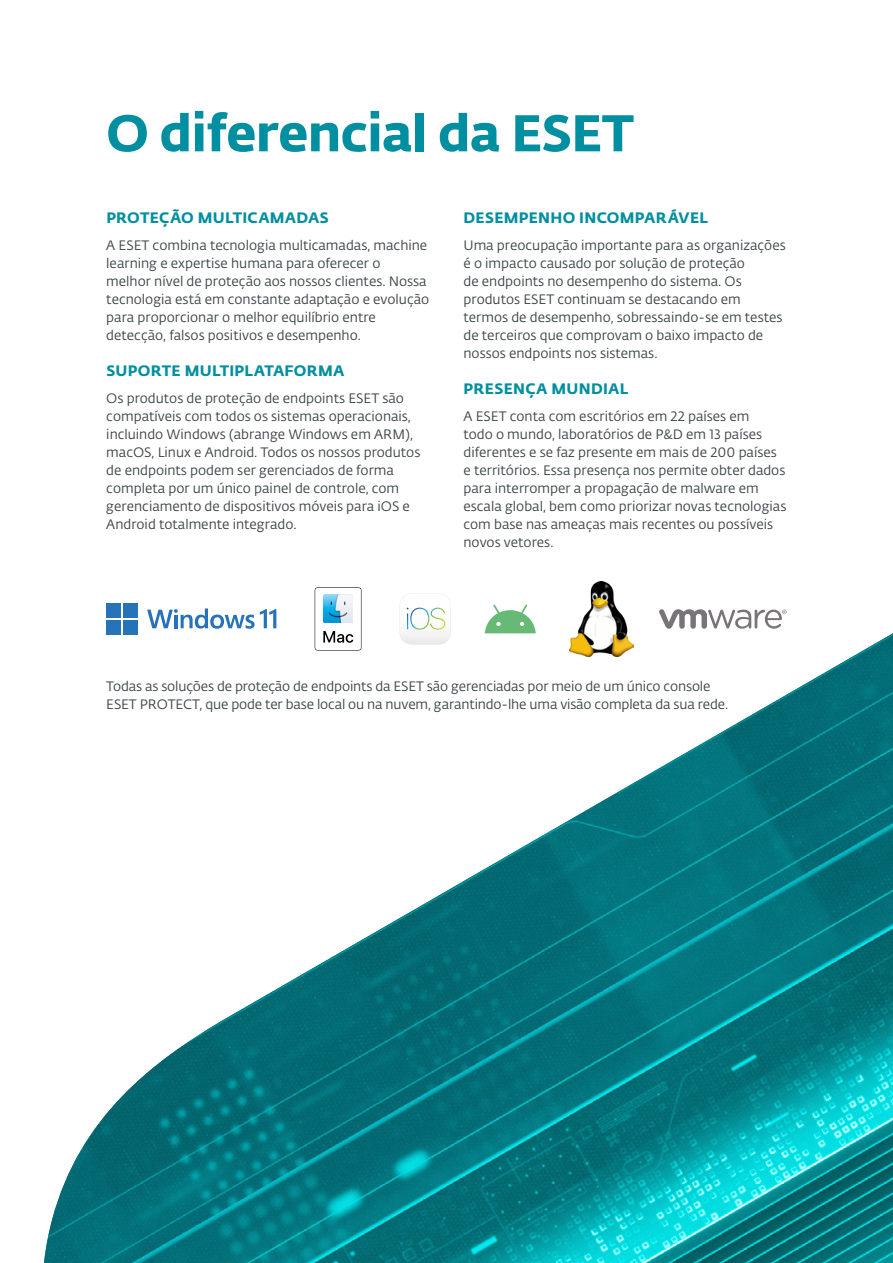
<style>
.page{position:relative;width:893px;height:1263px;background:#fff}
.page>*{position:absolute;margin:0;border:0;box-sizing:border-box;transform-origin:0 0}
.t1{font:51px "Fedra Sans Alt Pro Bold LF";letter-spacing:-.01em;color:#008fa0}
.t2{font:700 15px "Fedra Sans Alt Pro";letter-spacing:.02em;color:#008fa0}
.t3{font:13.5px/18px "Fedra Sans Alt Pro Book LF";color:#3d4548}
</style>
<div class="page">
<img style="left:580px;top:581px;width:47px;height:45px">
<svg style="left:315px;top:587px;width:46px;height:39px"></svg>
<div style="left:106px;top:603px;width:15px;height:15px;background:#2773ba"></div>
<div style="left:123px;top:603px;width:15px;height:15px;background:#2773ba"></div>
<div style="left:106px;top:620px;width:15px;height:15px;background:#2773ba"></div>
<div style="left:123px;top:620px;width:15px;height:15px;background:#2773ba"></div>
<svg style="left:147px;top:608px;width:129px;height:18px"></svg>
<svg style="left:400px;top:593px;width:51px;height:33px"></svg>
<svg style="left:659px;top:609px;width:128px;height:17px"></svg>
<svg style="left:486px;top:605px;width:48px;height:21px"></svg>
<img style="left:44px;top:633px;width:849px;height:630px">
<h1 class="t1" style="left:106px;top:92px;width:529px">O diferencial da ESET</h1>
<p class="t2" style="left:106px;top:209px;width:224px">PROTEÇÃO MULTICAMADAS</p>
<p class="t3" style="left:106px;top:236px;width:324px">A ESET combina tecnologia multicamadas, machine learning e expertise humana para oferecer o<br>melhor nível de proteção aos nossos clientes. Nossa tecnologia está em constante adaptação e evolução para proporcionar o melhor equilíbrio entre detecção, falsos positivos e desempenho.</p>
<p class="t2" style="left:106px;top:362px;width:240px">SUPORTE MULTIPLATAFORMA</p>
<p class="t3" style="left:106px;top:389px;width:316px">Os produtos de proteção de endpoints ESET são compatíveis com todos os sistemas operacionais, incluindo Windows (abrange Windows em ARM), macOS, Linux e Android. Todos os nossos produtos de endpoints podem ser gerenciados de forma completa por um único painel de controle, com gerenciamento de dispositivos móveis para iOS e Android totalmente integrado.</p>
<p class="t2" style="left:464px;top:209px;width:246px">DESEMPENHO INCOMPARÁVEL</p>
<p class="t3" style="left:463px;top:236px;width:324px">Uma preocupação importante para as organizações é o impacto causado por solução de proteção<br>de endpoints no desempenho do sistema. Os produtos ESET continuam se destacando em termos de desempenho, sobressaindo-se em testes de terceiros que comprovam o baixo impacto de nossos endpoints nos sistemas.</p>
<p class="t2" style="left:464px;top:380px;width:166px">PRESENÇA MUNDIAL</p>
<p class="t3" style="left:463px;top:407px;width:324px">A ESET conta com escritórios em 22 países em<br>todo o mundo, laboratórios de P&amp;D em 13 países diferentes e se faz presente em mais de 200 países e territórios. Essa presença nos permite obter dados para interromper a propagação de malware em escala global, bem como priorizar novas tecnologias com base nas ameaças mais recentes ou possíveis novos vetores.</p>
<p class="t3" style="left:106px;top:677px;width:623px">Todas as soluções de proteção de endpoints da ESET são gerenciadas por meio de um único console<br>ESET PROTECT, que pode ter base local ou na nuvem, garantindo-lhe uma visão completa da sua rede.</p>
</div>
